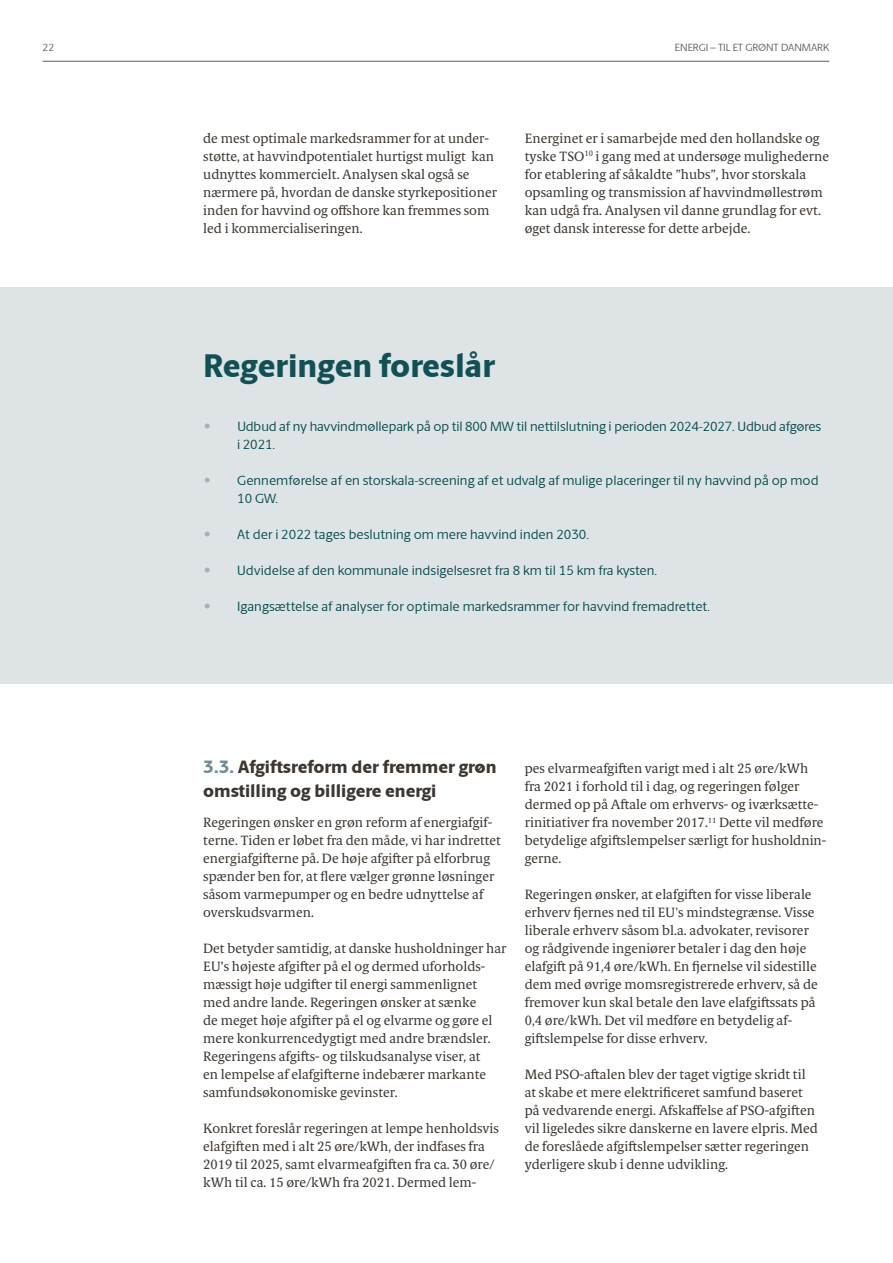
<style>
.page{position:relative;width:893px;height:1263px;background:#fff}
.page>*{position:absolute;margin:0;border:0;box-sizing:border-box;transform-origin:0 0}
.t1{font:800 33px "Berlingske Sans";color:#115156}
.t2{font:800 18px/24px "Berlingske Sans";color:#3d3732}
.t3{font:13.5px/18px "Berlingske Serif Tx";color:#3d3732}
.t4{font:13.5px/18px "Berlingske Sans";color:#00464a}
.t5{font:10.5px "Berlingske Sans";color:#615c58}
.s1{color:#a1b3b6}
.s2{color:#6e8c90}
</style>
<div class="page">
<hr style="left:43px;top:61px;width:786px;height:1px;background:#615c58">
<div style="left:0;top:287px;width:893px;height:396px;background:#dee4e6"></div>
<p class="t5" style="left:43px;top:41px;width:13px">22</p>
<p class="t5" style="left:675px;top:41px;width:156px">ENERGI – TIL ET GRØNT DANMARK</p>
<p class="t3" style="left:203px;top:129px;width:295px">de mest optimale markedsrammer for at under&shy;støtte, at havvindpotentialet hurtigst muligt kan udnyttes kommercielt. Analysen skal også se nærmere på, hvordan de danske styrkepositioner inden for havvind og offshore kan fremmes som led i kommercialiseringen.</p>
<p class="t3" style="left:525px;top:129px;width:306px">Energinet er i samarbejde med den hollandske og tyske TSO<sup>10</sup> i gang med at undersøge mulighederne for etablering af såkaldte ”hubs”, hvor storskala opsamling og transmission af havvindmøllestrøm kan udgå fra. Analysen vil danne grundlag for evt. øget dansk interesse for dette arbejde.</p>
<h1 class="t1" style="left:203px;top:345px;width:293px">Regeringen foreslår</h1>
<p class="t4" style="left:237px;top:417px;width:586px;text-indent:-33px"><span class="s1">•</span> Udbud af ny havvindmøllepark på op til 800 MW til nettilslutning i perioden 2024-2027. Udbud afgøres i 2021.</p>
<p class="t4" style="left:237px;top:471px;width:583px;text-indent:-33px"><span class="s1">•</span> Gennemførelse af en storskala-screening af et udvalg af mulige placeringer til ny havvind på op mod<br>10 GW.</p>
<p class="t4" style="left:204px;top:525px;width:386px"><span class="s1">•</span> At der i 2022 tages beslutning om mere havvind inden 2030.</p>
<p class="t4" style="left:204px;top:561px;width:454px"><span class="s1">•</span> Udvidelse af den kommunale indsigelsesret fra 8 km til 15 km fra kysten.</p>
<p class="t4" style="left:204px;top:597px;width:507px"><span class="s1">•</span> Igangsættelse af analyser for optimale markedsrammer for havvind fremadrettet.</p>
<h2 class="t2" style="left:203px;top:755px;width:295px"><span class="s2">3.3.</span> Afgiftsreform der fremmer grøn omstilling og billigere energi</h2>
<p class="t3" style="left:203px;top:813px;width:299px">Regeringen ønsker en grøn reform af energiafgif&shy;terne. Tiden er løbet fra den måde, vi har indrettet energiafgifterne på. De høje afgifter på elforbrug spænder ben for, at flere vælger grønne løsninger såsom varmepumper og en bedre udnyttelse af overskudsvarmen.</p>
<p class="t3" style="left:203px;top:939px;width:305px">Det betyder samtidig, at danske husholdninger har EU’s højeste afgifter på el og dermed uforholds&shy;mæssigt høje udgifter til energi sammenlignet med andre lande. Regeringen ønsker at sænke<br>de meget høje afgifter på el og elvarme og gøre el mere konkurrencedygtigt med andre brændsler.<br>Regeringens afgifts- og tilskudsanalyse viser, at<br>en lempelse af elafgifterne indebærer markante samfundsøkonomiske gevinster.</p>
<p class="t3" style="left:203px;top:1119px;width:297px">Konkret foreslår regeringen at lempe henholdsvis elafgiften med i alt 25 øre/kWh, der indfases fra 2019 til 2025, samt elvarmeafgiften fra ca. 30 øre/ kWh til ca. 15 øre/kWh fra 2021. Dermed lem-</p>
<p class="t3" style="left:525px;top:759px;width:303px">pes elvarmeafgiften varigt med i alt 25 øre/kWh fra 2021 i forhold til i dag, og regeringen følger dermed op på Aftale om erhvervs- og iværksætte&shy;rinitiativer fra november 2017.<sup>11</sup> Dette vil medføre betydelige afgiftslempelser særligt for husholdnin&shy;gerne.</p>
<p class="t3" style="left:525px;top:885px;width:295px">Regeringen ønsker, at elafgiften for visse liberale erhverv fjernes ned til EU's mindstegrænse. Visse liberale erhverv såsom bl.a. advokater, revisorer og rådgivende ingeniører betaler i dag den høje elafgift på 91,4 øre/kWh. En fjernelse vil sidestille dem med øvrige momsregistrerede erhverv, så de fremover kun skal betale den lave elafgiftssats på 0,4 øre/kWh. Det vil medføre en betydelig af&shy;giftslempelse for disse erhverv.</p>
<p class="t3" style="left:525px;top:1065px;width:295px">Med PSO-aftalen blev der taget vigtige skridt til at skabe et mere elektrificeret samfund baseret på vedvarende energi. Afskaffelse af PSO-afgiften vil ligeledes sikre danskerne en lavere elpris. Med de foreslåede afgiftslempelser sætter regeringen yderligere skub i denne udvikling.</p>
</div>
